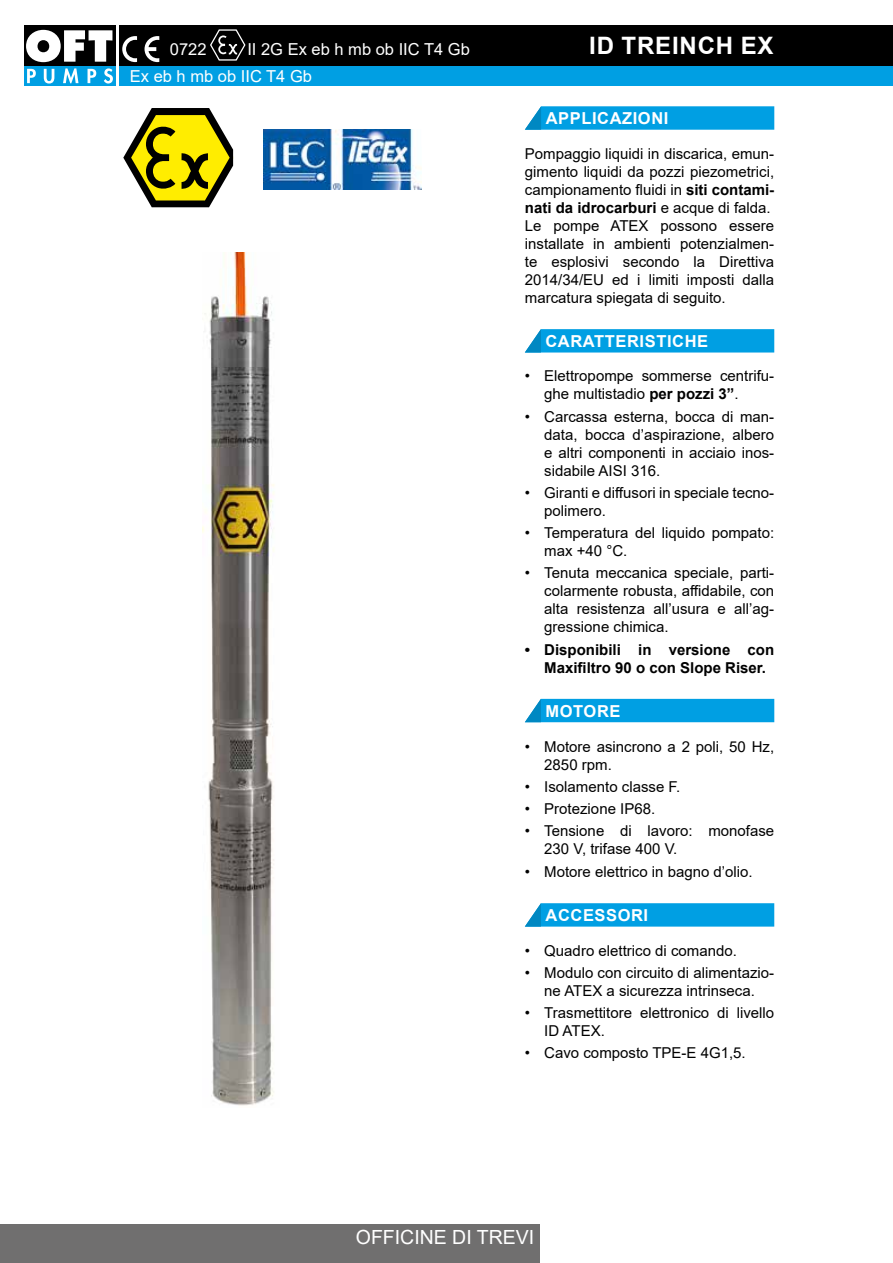
<style>
.page{position:relative;width:893px;height:1263px;background:#fff}
.page>*{position:absolute;margin:0;border:0;box-sizing:border-box;transform-origin:0 0}
.t1{font:700 24px "Arial";letter-spacing:.035em;color:#fff}
.t2{font:19.5px "Arial";color:#fff}
.t3{font:700 16.5px "Arial";letter-spacing:.035em;color:#fff}
.t4{font:16.5px "Arial";color:#fff}
.t5{font:15px/18px "Arial";color:#000}
.t6{font:700 15px/18px "Arial";color:#000}
.s1{font-weight:700}
</style>
<div class="page">
<div style="left:119px;top:26px;width:774px;height:40px;background:#000"></div>
<div style="left:119px;top:66px;width:774px;height:19px;background:#009fe3"></div>
<div style="left:24px;top:66px;width:91px;height:19px;background:#009fe3"></div>
<div style="left:24px;top:26px;width:91px;height:40px;background:#000"></div>
<svg style="left:26px;top:30px;width:86px;height:32px"></svg>
<svg style="left:27px;top:69px;width:9px;height:14px"></svg>
<svg style="left:44px;top:69px;width:10px;height:15px"></svg>
<svg style="left:63px;top:68px;width:15px;height:15px"></svg>
<svg style="left:88px;top:69px;width:8px;height:14px"></svg>
<svg style="left:104px;top:68px;width:9px;height:16px"></svg>
<div style="left:0;top:1225px;width:540px;height:38px;background:#706f6f"></div>
<svg style="left:210px;top:29px;width:36px;height:32px"></svg>
<svg style="left:122px;top:36px;width:15px;height:26px"></svg>
<svg style="left:145px;top:36px;width:14px;height:26px"></svg>
<img style="left:202px;top:252px;width:72px;height:854px">
<svg style="left:123px;top:108px;width:110px;height:99px"></svg>
<img style="left:264px;top:130px;width:157px;height:60px">
<svg style="left:525px;top:106px;width:249px;height:24px;background:#0ea3e3"></svg>
<svg style="left:525px;top:329px;width:249px;height:23px;background:#09a1e2"></svg>
<div style="left:525px;top:699px;width:249px;height:23px;background:#009fe3"></div>
<svg style="left:525px;top:903px;width:249px;height:24px;background:#0da3e3"></svg>
<p class="t4" style="left:170px;top:38px;width:38px">0722</p>
<p class="t4" style="left:247px;top:38px;width:224px">II 2G Ex eb h mb ob IIC T4 Gb</p>
<h1 class="t1" style="left:589px;top:29px;width:186px">ID TREINCH EX</h1>
<p class="t4" style="left:130px;top:64px;width:184px">Ex eb h mb ob IIC T4 Gb</p>
<p class="t3" style="left:546px;top:107px;width:124px">APPLICAZIONI</p>
<p class="t5" style="left:525px;top:144px;width:251px">Pompaggio liquidi in discarica, emun&shy;gimento liquidi da pozzi piezometrici, campionamento fluidi in <span class="s1">siti contami&shy;nati da idrocarburi</span> e acque di falda.<br>Le pompe ATEX possono essere installate in ambienti potenzialmen&shy;te esplosivi secondo la Direttiva 2014/34/EU ed i limiti imposti dalla marcatura spiegata di seguito.</p>
<p class="t3" style="left:545px;top:329px;width:164px">CARATTERISTICHE</p>
<p class="t5" style="left:544px;top:367px;width:231px;text-indent:-19px">• Elettropompe sommerse centrifu&shy;ghe multistadio <span class="s1">per pozzi 3”</span>.</p>
<p class="t5" style="left:544px;top:407px;width:231px;text-align:justify;text-indent:-19px">• Carcassa esterna, bocca di man&shy;data, bocca d’aspirazione, albero e altri componenti in acciaio inos&shy;sidabile AISI 316.</p>
<p class="t5" style="left:544px;top:484px;width:231px;text-indent:-19px">• Giranti e diffusori in speciale tecno&shy;polimero.</p>
<p class="t5" style="left:544px;top:524px;width:231px;text-indent:-19px">• Temperatura del liquido pompato: max +40 °C.</p>
<p class="t5" style="left:544px;top:564px;width:231px;text-align:justify;text-indent:-19px">• Tenuta meccanica speciale, parti&shy;colarmente robusta, affidabile, con alta resistenza all’usura e all’ag&shy;gressione chimica.</p>
<p class="t6" style="left:544px;top:641px;width:231px;text-indent:-19px">• Disponibili in versione con<br>Maxifiltro 90 o con Slope Riser.</p>
<p class="t3" style="left:545px;top:699px;width:77px">MOTORE</p>
<p class="t5" style="left:544px;top:737px;width:231px;text-indent:-19px">• Motore asincrono a 2 poli, 50 Hz,<br>2850 rpm.</p>
<p class="t5" style="left:525px;top:777px;width:157px">• Isolamento classe F.</p>
<p class="t5" style="left:525px;top:800px;width:132px">• Protezione IP68.</p>
<p class="t5" style="left:544px;top:822px;width:231px;text-indent:-19px">• Tensione di lavoro: monofase<br>230 V, trifase 400 V.</p>
<p class="t5" style="left:525px;top:862px;width:229px">• Motore elettrico in bagno d’olio.</p>
<p class="t3" style="left:545px;top:903px;width:104px">ACCESSORI</p>
<p class="t5" style="left:525px;top:941px;width:214px">• Quadro elettrico di comando.</p>
<p class="t5" style="left:525px;top:963px;width:251px;text-align:center">• Modulo con circuito di alimentazio&shy;ne ATEX a sicurezza intrinseca.</p>
<p class="t5" style="left:544px;top:1004px;width:231px;text-indent:-19px">• Trasmettitore elettronico di livello<br>ID ATEX.</p>
<p class="t5" style="left:525px;top:1044px;width:222px">• Cavo composto TPE-E 4G1,5.</p>
<h2 class="t2" style="left:356px;top:1224px;width:180px">OFFICINE DI TREVI</h2>
</div>
